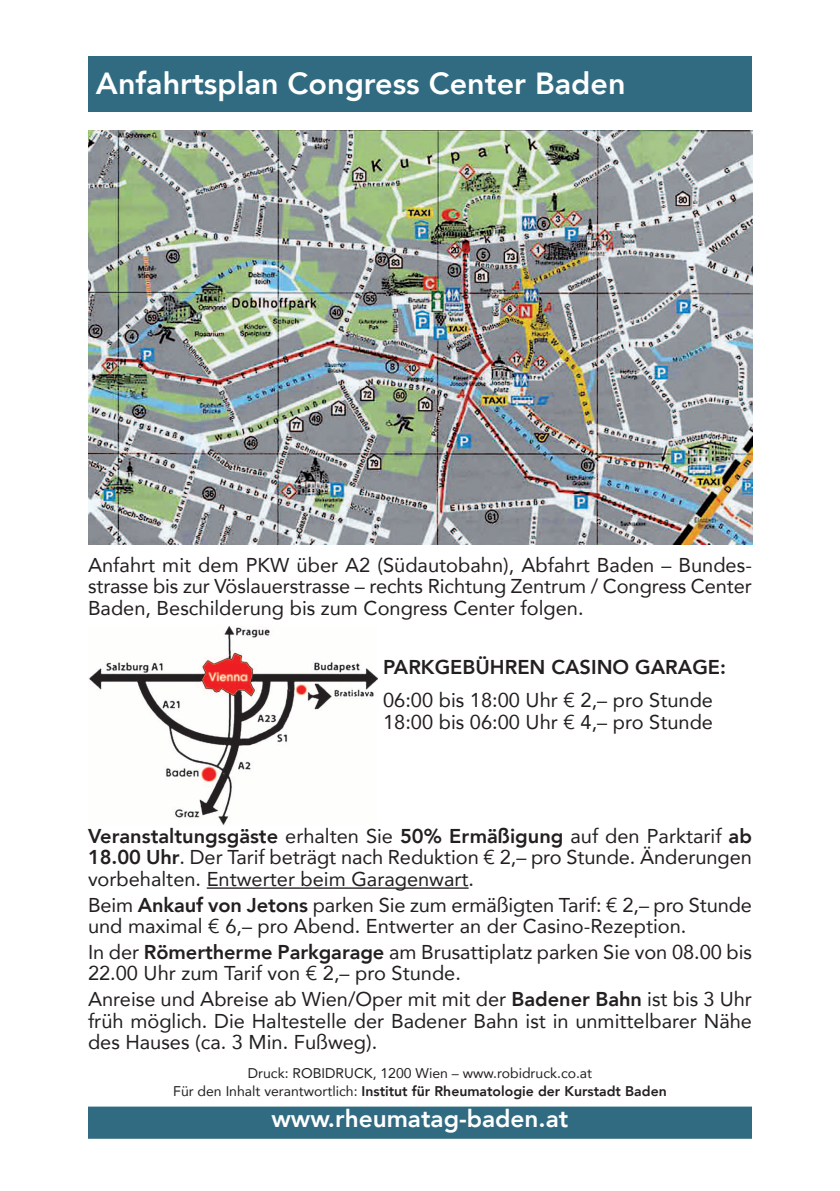
<style>
.page{position:relative;width:840px;height:1191px;background:#fff}
.page>*{position:absolute;margin:0;border:0;box-sizing:border-box;transform-origin:0 0}
.t1{font:800 30.4px "Avenir";color:#fff}
.t2{font:800 24.4px "Avenir";color:#fff}
.t3{font:20px/21.6px "Avenir";color:#231f20;text-align:justify}
.t4{font:800 20px "Avenir";color:#231f20}
.t5{font:800 14px "Avenir";color:#231f20}
.t6{font:14px "Avenir";color:#231f20}
.s1{font-weight:800}
.s2{font-weight:400}
</style>
<div class="page">
<div style="left:88px;top:1106px;width:663px;height:32px;background:#316b81"></div>
<div style="left:88px;top:56px;width:663px;height:55px;background:#316b81"></div>
<hr style="left:207px;top:887px;width:261px;height:1px;background:#231f20">
<img style="left:88px;top:130px;width:663px;height:414px">
<img style="left:89px;top:626px;width:288px;height:199px">
<p class="t1" style="left:96px;top:64px;width:531px">Anfahrtsplan Congress Center Baden</p>
<p class="t3" style="left:88px;top:554px;width:665px">Anfahrt mit dem PKW über A2 (Südautobahn), Abfahrt Baden – Bundes&shy;strasse bis zur Vöslauerstrasse – rechts Richtung Zentrum / Congress Center Baden, Beschilderung bis zum Congress Center folgen.</p>
<p class="t4" style="left:383px;top:654px;width:344px">PARKGEBÜHREN CASINO GARAGE:</p>
<p class="t3" style="left:383px;top:689px;width:331px">06:00 bis 18:00 Uhr € 2,– pro Stunde<br>18:00 bis 06:00 Uhr € 4,– pro Stunde</p>
<p class="t3" style="left:88px;top:825px;width:665px"><span class="s1">Veranstaltungsgäste</span> erhalten Sie <span class="s1">50% Ermäßigung</span> auf den Parktarif <span class="s1">ab 18.00 Uhr</span>. Der Tarif beträgt nach Reduktion € 2,– pro Stunde. Änderungen vorbehalten. Entwerter beim Garagenwart.</p>
<p class="t3" style="left:88px;top:894px;width:665px">Beim <span class="s1">Ankauf von Jetons</span> parken Sie zum ermäßigten Tarif: € 2,– pro Stunde und maximal € 6,– pro Abend. Entwerter an der Casino-Rezeption.</p>
<p class="t3" style="left:88px;top:941px;width:665px">In der <span class="s1">Römertherme Parkgarage</span> am Brusattiplatz parken Sie von 08.00 bis<br>22.00 Uhr zum Tarif von € 2,– pro Stunde.</p>
<p class="t3" style="left:88px;top:989px;width:665px">Anreise und Abreise ab Wien/Oper mit mit der <span class="s1">Badener Bahn</span> ist bis 3 Uhr früh möglich. Die Haltestelle der Badener Bahn ist in unmittelbarer Nähe des Hauses (ca. 3 Min. Fußweg).</p>
<p class="t6" style="left:248px;top:1063px;width:345px">Druck: ROBIDRUCK, 1200 Wien – www.robidruck.co.at</p>
<p class="t5" style="left:173px;top:1081px;width:494px"><span class="s2">Für den Inhalt verantwortlich:</span> Institut für Rheumatologie der Kurstadt Baden</p>
<p class="t2" style="left:271px;top:1103px;width:298px">www.rheumatag-baden.at</p>
</div>
